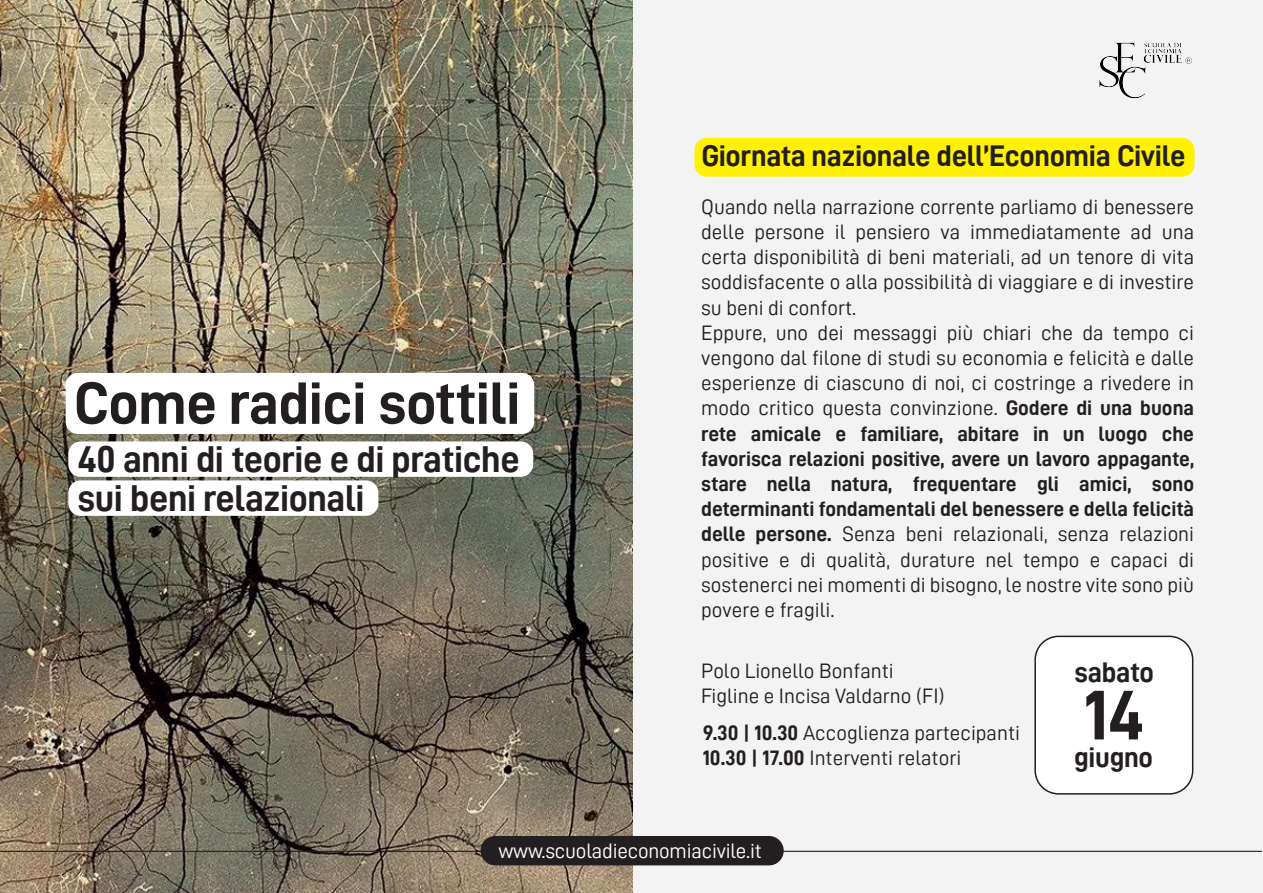
<style>
.page{position:relative;width:1263px;height:893px;background:#f3f3f3}
.page>*{position:absolute;margin:0;border:0;box-sizing:border-box;transform-origin:0 0}
.t1{font:70.5px "D DIN Bold";color:#231f20}
.t2{font:60px "D DIN Bold";letter-spacing:-.01em;color:#231f20}
.t3{font:37.5px/39px "D DIN Bold";letter-spacing:-.01em;color:#231f20}
.t4{font:30px "D DIN Bold";letter-spacing:-.01em;color:#231f20}
.t5{font:28.5px "D DIN Bold";letter-spacing:-.01em;color:#231f20}
.t6{font:21px/25.2px "D DIN";color:#231f20}
.t7{font:21px/25.2px "D DIN Bold";color:#231f20;text-align:justify}
.t8{font:21px "D DIN";letter-spacing:-.01em;color:#fff}
.s1{font-family:"D DIN Bold"}
</style>
<div class="page">
<img style="left:0;top:0;width:633px;height:893px">
<hr style="left:0;top:851px;width:1262px;height:1px;background:#231f20">
<img style="left:1099px;top:42px;width:93px;height:57px">
<div style="left:68px;top:480px;width:310px;height:36px;background:#fff;border-radius:12px"></div>
<div style="left:68px;top:441px;width:465px;height:36px;background:#fff;border-radius:12px"></div>
<div style="left:480px;top:836px;width:304px;height:29px;background:#231f20;border-radius:15px"></div>
<div style="left:66px;top:373px;width:468px;height:61px;background:#fff;border-radius:12px"></div>
<div style="left:1035px;top:636px;width:158px;height:158px;background:#fff;border-radius:23px"></div>
<div style="left:1034px;top:636px;width:159px;height:159px;border:2px solid #231f20;border-radius:23px"></div>
<div style="left:694px;top:138px;width:500px;height:39px;background:#fff101;border-radius:12px"></div>
<h2 class="t2" style="left:74px;top:370px;width:448px">Come radici sottili</h2>
<h3 class="t3" style="left:77px;top:438px;width:444px">40 anni di teorie e di pratiche sui beni relazionali</h3>
<h3 class="t4" style="left:702px;top:139px;width:485px">Giornata nazionale dell’Economia Civile</h3>
<p class="t6" style="left:701px;top:194px;width:494px">Quando nella narrazione corrente parliamo di benessere delle persone il pensiero va immediatamente ad una certa disponibilità di beni materiali, ad un tenore di vita soddisfacente o alla possibilità di viaggiare e di investire su beni di confort.<br>Eppure, uno dei messaggi più chiari che da tempo ci vengono dal filone di studi su economia e felicità e dalle esperienze di ciascuno di noi, ci costringe a rivedere in modo critico questa convinzione. <span class="s1">Godere di una buona</span></p>
<p class="t7" style="left:701px;top:420px;width:494px">rete amicale e familiare, abitare in un luogo che favorisca relazioni positive, avere un lavoro appagante, stare nella natura, frequentare gli amici, sono determinanti fondamentali del benessere e della felicità</p>
<p class="t6" style="left:701px;top:521px;width:494px;text-align:justify"><span class="s1">delle persone.</span> Senza beni relazionali, senza relazioni positive e di qualità, durature nel tempo e capaci di sostenerci nei momenti di bisogno, le nostre vite sono più povere e fragili.</p>
<p class="t6" style="left:701px;top:658px;width:194px">Polo Lionello Bonfanti</p>
<h3 class="t5" style="left:1074px;top:656px;width:81px">sabato</h3>
<p class="t6" style="left:701px;top:677px;width:320px;line-height:36.6px">Figline e Incisa Valdarno (FI)<br><span class="s1">9.30 | 10.30</span> Accoglienza partecipanti</p>
<p class="t6" style="left:703px;top:745px;width:260px"><span class="s1">10.30 | 17.00</span> Interventi relatori</p>
<h1 class="t1" style="left:1084px;top:676px;width:62px">14</h1>
<h3 class="t5" style="left:1074px;top:741px;width:80px">giugno</h3>
<p class="t8" style="left:498px;top:839px;width:265px">www.scuoladieconomiacivile.it</p>
</div>
